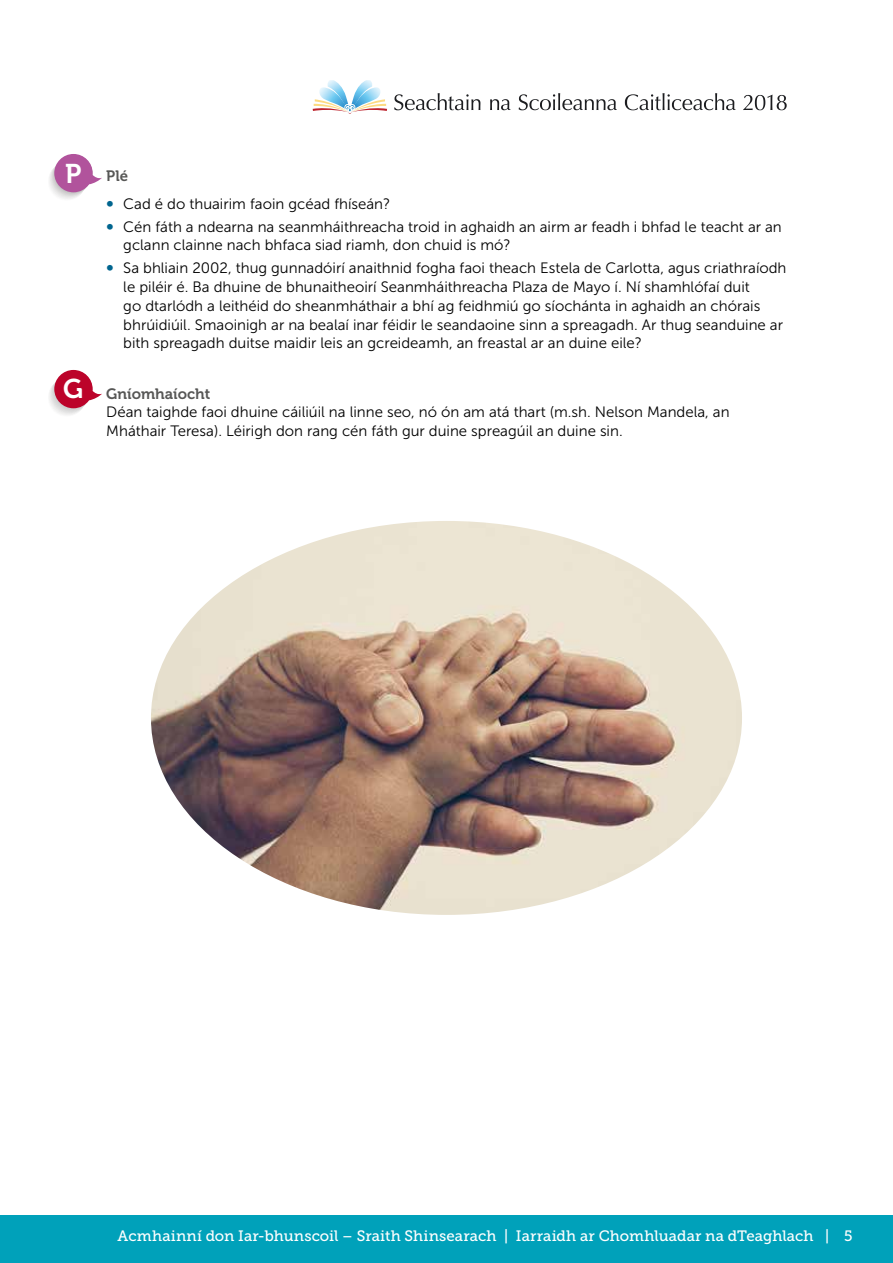
<style>
.page{position:relative;width:893px;height:1263px;background:#fff}
.page>*{position:absolute;margin:0;border:0;box-sizing:border-box;transform-origin:0 0}
.t1{font:27px "Museo 700";color:#fff}
.t2{font:15px/18.8px "Museo Sans 300";color:#000}
.t3{font:15px "Museo Slab 500";letter-spacing:.005em;color:#fff}
.t4{font:15px "Museo 700";color:#575756}
.s1{font-family:"Museo 700";color:#00658f}
</style>
<div class="page">
<div style="left:0;top:1215px;width:893px;height:48px;background:#00a1ba"></div>
<svg style="left:394px;top:93px;width:86px;height:17px"></svg>
<svg style="left:490px;top:99px;width:20px;height:11px"></svg>
<svg style="left:519px;top:93px;width:98px;height:17px"></svg>
<svg style="left:625px;top:93px;width:111px;height:17px"></svg>
<svg style="left:743px;top:95px;width:44px;height:15px"></svg>
<svg style="left:313px;top:80px;width:74px;height:34px"></svg>
<img style="left:151px;top:521px;width:591px;height:394px">
<svg style="left:49px;top:370px;width:53px;height:45px"></svg>
<svg style="left:49px;top:154px;width:53px;height:45px"></svg>
<h1 class="t1" style="left:65px;top:159px;width:18px">P</h1>
<h1 class="t1" style="left:63px;top:374px;width:22px">G</h1>
<p class="t4" style="left:106px;top:168px;width:23px">Plé</p>
<p class="t2" style="left:106px;top:192px;width:677px;line-height:23px"><span class="s1">∞</span> Cad é do thuairim faoin gcéad fhíseán?<br><span class="s1">∞</span> Cén fáth a ndearna na seanmháithreacha troid in aghaidh an airm ar feadh i bhfad le teacht ar an</p>
<p class="t2" style="left:106px;top:234px;width:682px;line-height:23px;text-indent:17px">gclann clainne nach bhfaca siad riamh, don chuid is mó?<br><span class="s1">∞</span> Sa bhliain 2002, thug gunnadóirí anaithnid fogha faoi theach Estela de Carlotta, agus criathraíodh</p>
<p class="t2" style="left:123px;top:278px;width:661px">le piléir é. Ba dhuine de bhunaitheoirí Seanmháithreacha Plaza de Mayo í. Ní shamhlófaí duit<br>go dtarlódh a leithéid do sheanmháthair a bhí ag feidhmiú go síochánta in aghaidh an chórais bhrúidiúil. Smaoinigh ar na bealaí inar féidir le seandaoine sinn a spreagadh. Ar thug seanduine ar bith spreagadh duitse maidir leis an gcreideamh, an freastal ar an duine eile?</p>
<p class="t4" style="left:106px;top:385px;width:105px">Gníomhaíocht</p>
<p class="t2" style="left:106px;top:403px;width:625px">Déan taighde faoi dhuine cáiliúil na linne seo, nó ón am atá thart (m.sh. Nelson Mandela, an<br>Mháthair Teresa). Léirigh don rang cén fáth gur duine spreagúil an duine sin.</p>
<p class="t3" style="left:118px;top:1227px;width:736px">Acmhainní don Iar-bhunscoil – Sraith Shinsearach | Iarraidh ar Chomhluadar na dTeaghlach | 5</p>
</div>
